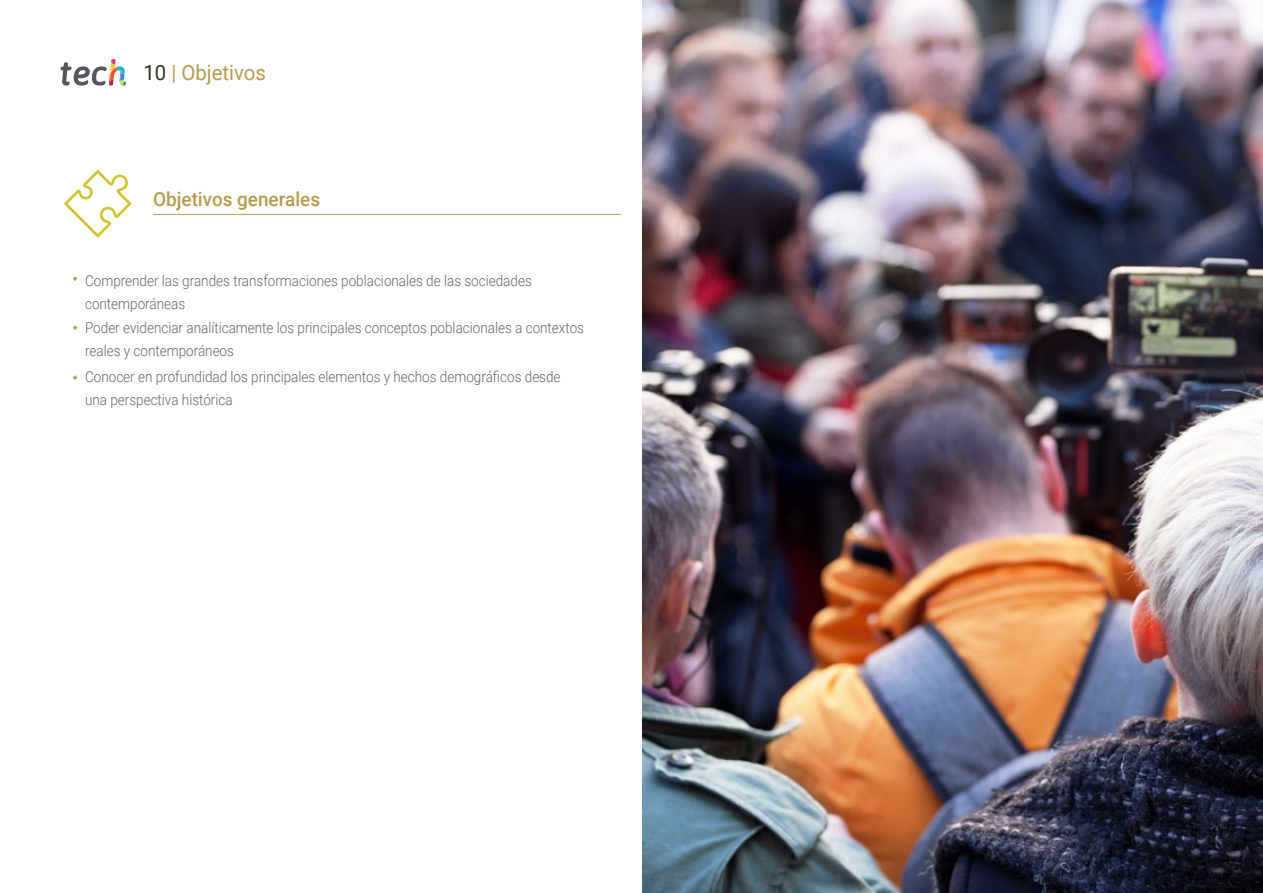
<style>
.page{position:relative;width:1263px;height:893px;background:#fff}
.page>*{position:absolute;margin:0;border:0;box-sizing:border-box;transform-origin:0 0}
.t1{font:21px "Roboto";color:#b49c4b}
.t2{font:500 19.5px "Roboto";color:#b49c4b}
.t3{font:300 15px/22.5px "Roboto";color:#61646a;scale:.9 1}
.s1{color:#312e20}
</style>
<div class="page">
<hr style="left:153px;top:214px;width:468px;height:1px;background:#b49c4b">
<svg style="left:64px;top:170px;width:68px;height:68px"></svg>
<img style="left:642px;top:0;width:621px;height:893px">
<svg style="left:61px;top:59px;width:65px;height:27px"></svg>
<h1 class="t1" style="left:144px;top:57px;width:124px"><span class="s1">10</span> | Objetivos</h1>
<h2 class="t2" style="left:153px;top:185px;width:169px">Objetivos generales</h2>
<p class="t3" style="left:85px;top:269px;width:498px">Comprender las grandes transformaciones poblacionales de las sociedades contemporáneas</p>
<p class="t3" style="left:85px;top:316px;width:556px">Poder evidenciar analíticamente los principales conceptos poblacionales a contextos reales y contemporáneos</p>
<p class="t3" style="left:85px;top:365px;width:530px">Conocer en profundidad los principales elementos y hechos demográficos desde una perspectiva histórica</p>
</div>
